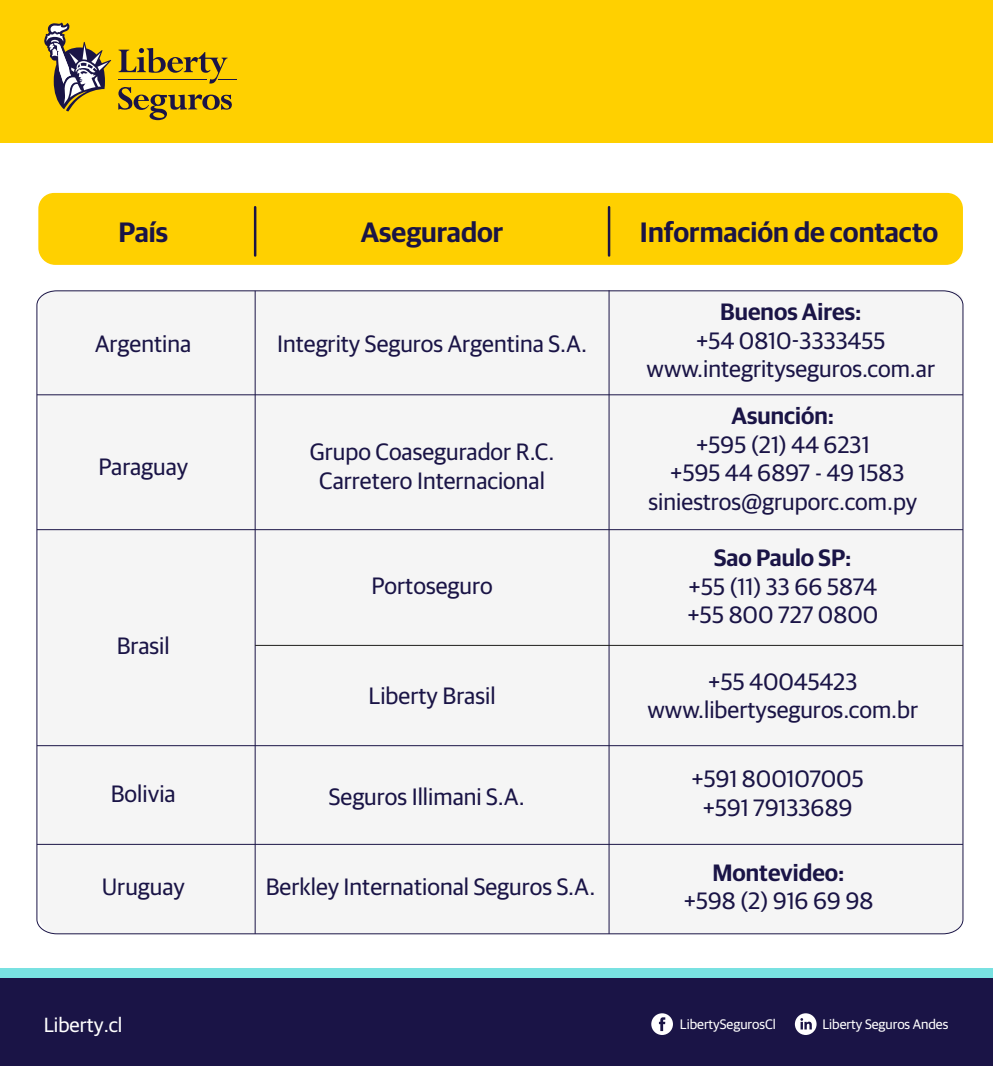
<style>
.page{position:relative;width:993px;height:1066px;background:#fff}
.page>*{position:absolute;margin:0;border:0;box-sizing:border-box;transform-origin:0 0}
.t1{font:600 28.12px "Guardian Sans";color:#1a1446}
.t2{font:23.75px/28.5px "Guardian Sans";color:#1a1446;text-align:center}
.t3{font:600 23.75px "Guardian Sans";color:#1a1446}
.t4{font:20.56px "Guardian Sans";color:#fff}
.t5{font:13.81px "Guardian Sans";letter-spacing:-.005em;color:#fff}
</style>
<div class="page">
<div style="left:0;top:0;width:992px;height:143px;background:#ffd000"></div>
<div style="left:0;top:977px;width:992px;height:88px;background:#1a1446"></div>
<div style="left:0;top:968px;width:992px;height:9px;background:#78e1e1"></div>
<svg style="left:44px;top:23px;width:67px;height:88px"></svg>
<svg style="left:118px;top:48px;width:119px;height:72px"></svg>
<svg style="left:651px;top:1013px;width:22px;height:22px"></svg>
<svg style="left:794px;top:1013px;width:22px;height:22px"></svg>
<div style="left:38px;top:193px;width:924px;height:72px;background:#ffd000;border-radius:16px"></div>
<div style="left:36px;top:290px;width:927px;height:644px;background:#f5f5f5"></div>
<hr style="left:37px;top:844px;width:925px;height:1px;background:#1a1446">
<hr style="left:37px;top:745px;width:925px;height:1px;background:#1a1446">
<hr style="left:37px;top:529px;width:925px;height:1px;background:#1a1446">
<hr style="left:37px;top:394px;width:925px;height:1px;background:#1a1446">
<hr style="left:608px;top:290px;width:1px;height:644px;background:#1a1446">
<hr style="left:255px;top:291px;width:1px;height:643px;background:#1a1446">
<hr style="left:255px;top:645px;width:707px;height:1px;background:#1d1d1b">
<hr style="left:254px;top:207px;width:2px;height:48px;background:#1a1446">
<hr style="left:607px;top:207px;width:3px;height:48px;background:#1a1446">
<p class="t1" style="left:118px;top:211px;width:51px">País</p>
<p class="t1" style="left:361px;top:211px;width:144px">Asegurador</p>
<p class="t1" style="left:640px;top:211px;width:300px">Información de contacto</p>
<p class="t2" style="left:95px;top:328px;width:97px">Argentina</p>
<p class="t2" style="left:277px;top:328px;width:311px">Integrity Seguros Argentina S.A.</p>
<p class="t2" style="left:98px;top:450px;width:91px">Paraguay</p>
<p class="t2" style="left:117px;top:630px;width:54px">Brasil</p>
<p class="t2" style="left:111px;top:777px;width:66px">Bolivia</p>
<p class="t2" style="left:102px;top:871px;width:84px">Uruguay</p>
<p class="t2" style="left:310px;top:436px;width:246px">Grupo Coasegurador R.C.<br>Carretero Internacional</p>
<p class="t2" style="left:371px;top:569px;width:123px">Portoseguro</p>
<p class="t2" style="left:368px;top:679px;width:128px">Liberty Brasil</p>
<p class="t2" style="left:329px;top:780px;width:198px">Seguros Illimani S.A.</p>
<p class="t2" style="left:266px;top:871px;width:331px">Berkley International Seguros S.A.</p>
<p class="t3" style="left:720px;top:295px;width:143px">Buenos Aires:</p>
<p class="t2" style="left:646px;top:325px;width:290px">+54 0810-3333455 www.integrityseguros.com.ar</p>
<p class="t3" style="left:731px;top:399px;width:104px">Asunción:</p>
<p class="t2" style="left:648px;top:428px;width:270px">+595 (21) 44 6231<br>+595 44 6897 - 49 1583 siniestros@gruporc.com.py</p>
<p class="t3" style="left:714px;top:541px;width:139px">Sao Paulo SP:</p>
<p class="t2" style="left:687px;top:570px;width:192px;text-align:left">+55 (11) 33 66 5874 +55 800 727 0800</p>
<p class="t2" style="left:647px;top:665px;width:272px">+55 40045423 www.libertyseguros.com.br</p>
<p class="t2" style="left:691px;top:763px;width:174px">+591 800107005 +591 79133689</p>
<p class="t3" style="left:712px;top:855px;width:134px">Montevideo:</p>
<p class="t2" style="left:683px;top:885px;width:191px">+598 (2) 916 69 98</p>
<p class="t4" style="left:44px;top:1010px;width:80px">Liberty.cl</p>
<p class="t5" style="left:680px;top:1014px;width:97px">LibertySegurosCl</p>
<p class="t5" style="left:822px;top:1014px;width:127px">Liberty Seguros Andes</p>
</div>
